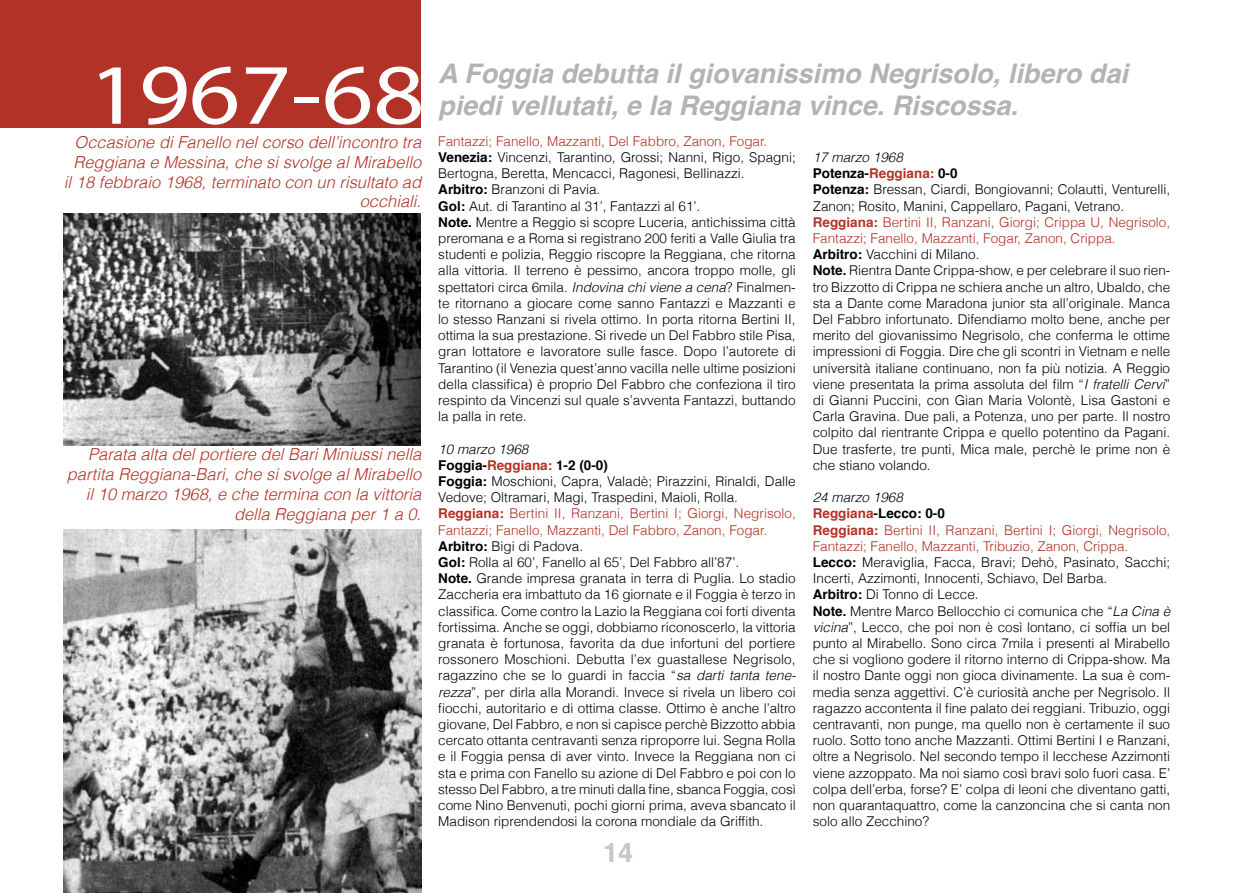
<style>
.page{position:relative;width:1234px;height:893px;background:#fff}
.page>*{position:absolute;margin:0;border:0;box-sizing:border-box;transform-origin:0 0}
.t1{font:86.55px "Myriad Pro";letter-spacing:-.005em;color:#fff;scale:1.15 1}
.t2{font:italic 700 27px/32.4px "Helvetica";color:#b1b3b4}
.t3{font:700 27px "Helvetica";color:#c6c7c8}
.t4{font:italic 300 16.5px/19.8px "Helvetica";color:#b23227;text-align:right}
.t5{font:300 13.5px/16.2px "Helvetica";color:#000}
.s1{color:#b23227}
.s2{font-weight:700}
.s3{font-style:italic}
.s4{font-weight:700;color:#b23227}
</style>
<div class="page">
<div style="left:0;top:0;width:421px;height:128px;background:#b23227"></div>
<img style="left:64px;top:214px;width:357px;height:232px">
<img style="left:64px;top:529px;width:357px;height:364px">
<h1 class="t1" style="left:89px;top:41px;width:293px">1967-68</h1>
<p class="t4" style="left:64px;top:132px;width:359px">Occasione di Fanello nel corso dell’incontro tra Reggiana e Messina, che si svolge al Mirabello il 18 febbraio 1968, terminato con un risultato ad occhiali.</p>
<p class="t4" style="left:67px;top:444px;width:356px">Parata alta del portiere del Bari Miniussi nella partita Reggiana-Bari, che si svolge al Mirabello il 10 marzo 1968, e che termina con la vittoria della Reggiana per 1 a 0.</p>
<h2 class="t2" style="left:438px;top:57px;width:691px">A Foggia debutta il giovanissimo Negrisolo, libero dai piedi vellutati, e la Reggiana vince. Riscossa.</h2>
<p class="t5" style="left:438px;top:132px;width:359px"><span class="s1">Fantazzi; Fanello, Mazzanti, Del Fabbro, Zanon, Fogar.<br></span><span class="s2">Venezia:</span> Vincenzi, Tarantino, Grossi; Nanni, Rigo, Spagni; Bertogna, Beretta, Mencacci, Ragonesi, Bellinazzi.<br><span class="s2">Arbitro:</span> Branzoni di Pavia.<br><span class="s2">Gol:</span> Aut. di Tarantino al 31’, Fantazzi al 61’.<br><span class="s2">Note.</span> Mentre a Reggio si scopre Luceria, antichissima città preromana e a Roma si registrano 200 feriti a Valle Giulia tra studenti e polizia, Reggio riscopre la Reggiana, che ritorna alla vittoria. Il terreno è pessimo, ancora troppo molle, gli spettatori circa 6mila. <span class="s3">Indovina chi viene a cena</span>? Finalmen&shy;te ritornano a giocare come sanno Fantazzi e Mazzanti e lo stesso Ranzani si rivela ottimo. In porta ritorna Bertini II, ottima la sua prestazione. Si rivede un Del Fabbro stile Pisa, gran lottatore e lavoratore sulle fasce. Dopo l’autorete di Tarantino (il Venezia quest’anno vacilla nelle ultime posizioni della classifica) è proprio Del Fabbro che confeziona il tiro respinto da Vincenzi sul quale s’avventa Fantazzi, buttando la palla in rete.</p>
<p class="t5" style="left:438px;top:440px;width:359px"><span class="s3">10 marzo 1968<br></span><span class="s2">Foggia-</span><span class="s4">Reggiana:</span> <span class="s2">1-2 (0-0)<br>Foggia:</span> Moschioni, Capra, Valadè; Pirazzini, Rinaldi, Dalle Vedove; Oltramari, Magi, Traspedini, Maioli, Rolla.<br><span class="s4">Reggiana:</span> <span class="s1">Bertini II, Ranzani, Bertini I; Giorgi, Negrisolo, Fantazzi; Fanello, Mazzanti, Del Fabbro, Zanon, Fogar.<br></span><span class="s2">Arbitro:</span> Bigi di Padova.<br><span class="s2">Gol:</span> Rolla al 60’, Fanello al 65’, Del Fabbro all’87’.<br><span class="s2">Note.</span> Grande impresa granata in terra di Puglia. Lo stadio Zaccheria era imbattuto da 16 giornate e il Foggia è terzo in classifica. Come contro la Lazio la Reggiana coi forti diventa fortissima. Anche se oggi, dobbiamo riconoscerlo, la vittoria granata è fortunosa, favorita da due infortuni del portiere rossonero Moschioni. Debutta l’ex guastallese Negrisolo, ragazzino che se lo guardi in faccia “<span class="s3">sa darti tanta tene&shy;rezza</span>”, per dirla alla Morandi. Invece si rivela un libero coi fiocchi, autoritario e di ottima classe. Ottimo è anche l’altro giovane, Del Fabbro, e non si capisce perchè Bizzotto abbia cercato ottanta centravanti senza riproporre lui. Segna Rolla e il Foggia pensa di aver vinto. Invece la Reggiana non ci sta e prima con Fanello su azione di Del Fabbro e poi con lo stesso Del Fabbro, a tre minuti dalla fine, sbanca Foggia, così come Nino Benvenuti, pochi giorni prima, aveva sbancato il Madison riprendendosi la corona mondiale da Griffith.</p>
<h2 class="t3" style="left:603px;top:831px;width:32px">14</h2>
<p class="t5" style="left:812px;top:148px;width:359px"><span class="s3">17 marzo 1968<br></span><span class="s2">Potenza-</span><span class="s4">Reggiana:</span> <span class="s2">0-0<br>Potenza:</span> Bressan, Ciardi, Bongiovanni; Colautti, Venturelli, Zanon; Rosito, Manini, Cappellaro, Pagani, Vetrano.<br><span class="s4">Reggiana:</span> <span class="s1">Bertini II, Ranzani, Giorgi; Crippa U, Negrisolo, Fantazzi; Fanello, Mazzanti, Fogar, Zanon, Crippa.<br></span><span class="s2">Arbitro:</span> Vacchini di Milano.<br><span class="s2">Note.</span> Rientra Dante Crippa-show, e per celebrare il suo rien&shy;tro Bizzotto di Crippa ne schiera anche un altro, Ubaldo, che sta a Dante come Maradona junior sta all’originale. Manca Del Fabbro infortunato. Difendiamo molto bene, anche per merito del giovanissimo Negrisolo, che conferma le ottime impressioni di Foggia. Dire che gli scontri in Vietnam e nelle università italiane continuano, non fa più notizia. A Reggio viene presentata la prima assoluta del film “<span class="s3">I fratelli Cervi</span>” di Gianni Puccini, con Gian Maria Volontè, Lisa Gastoni e Carla Gravina. Due pali, a Potenza, uno per parte. Il nostro colpito dal rientrante Crippa e quello potentino da Pagani.<br>Due trasferte, tre punti, Mica male, perchè le prime non è che stiano volando.</p>
<p class="t5" style="left:812px;top:489px;width:359px"><span class="s3">24 marzo 1968<br></span><span class="s4">Reggiana</span><span class="s2">-Lecco: 0-0<br></span><span class="s4">Reggiana:</span> <span class="s1">Bertini II, Ranzani, Bertini I; Giorgi, Negrisolo, Fantazzi; Fanello, Mazzanti, Tribuzio, Zanon, Crippa.<br></span><span class="s2">Lecco:</span> Meraviglia, Facca, Bravi; Dehò, Pasinato, Sacchi; Incerti, Azzimonti, Innocenti, Schiavo, Del Barba.<br><span class="s2">Arbitro:</span> Di Tonno di Lecce.<br><span class="s2">Note.</span> Mentre Marco Bellocchio ci comunica che “<span class="s3">La Cina è vicina</span>”, Lecco, che poi non è così lontano, ci soffia un bel punto al Mirabello. Sono circa 7mila i presenti al Mirabello che si vogliono godere il ritorno interno di Crippa-show. Ma il nostro Dante oggi non gioca divinamente. La sua è com&shy;media senza aggettivi. C’è curiosità anche per Negrisolo. Il ragazzo accontenta il fine palato dei reggiani. Tribuzio, oggi centravanti, non punge, ma quello non è certamente il suo ruolo. Sotto tono anche Mazzanti. Ottimi Bertini I e Ranzani, oltre a Negrisolo. Nel secondo tempo il lecchese Azzimonti viene azzoppato. Ma noi siamo così bravi solo fuori casa. E’ colpa dell’erba, forse? E’ colpa di leoni che diventano gatti, non quarantaquattro, come la canzoncina che si canta non solo allo Zecchino?</p>
</div>
